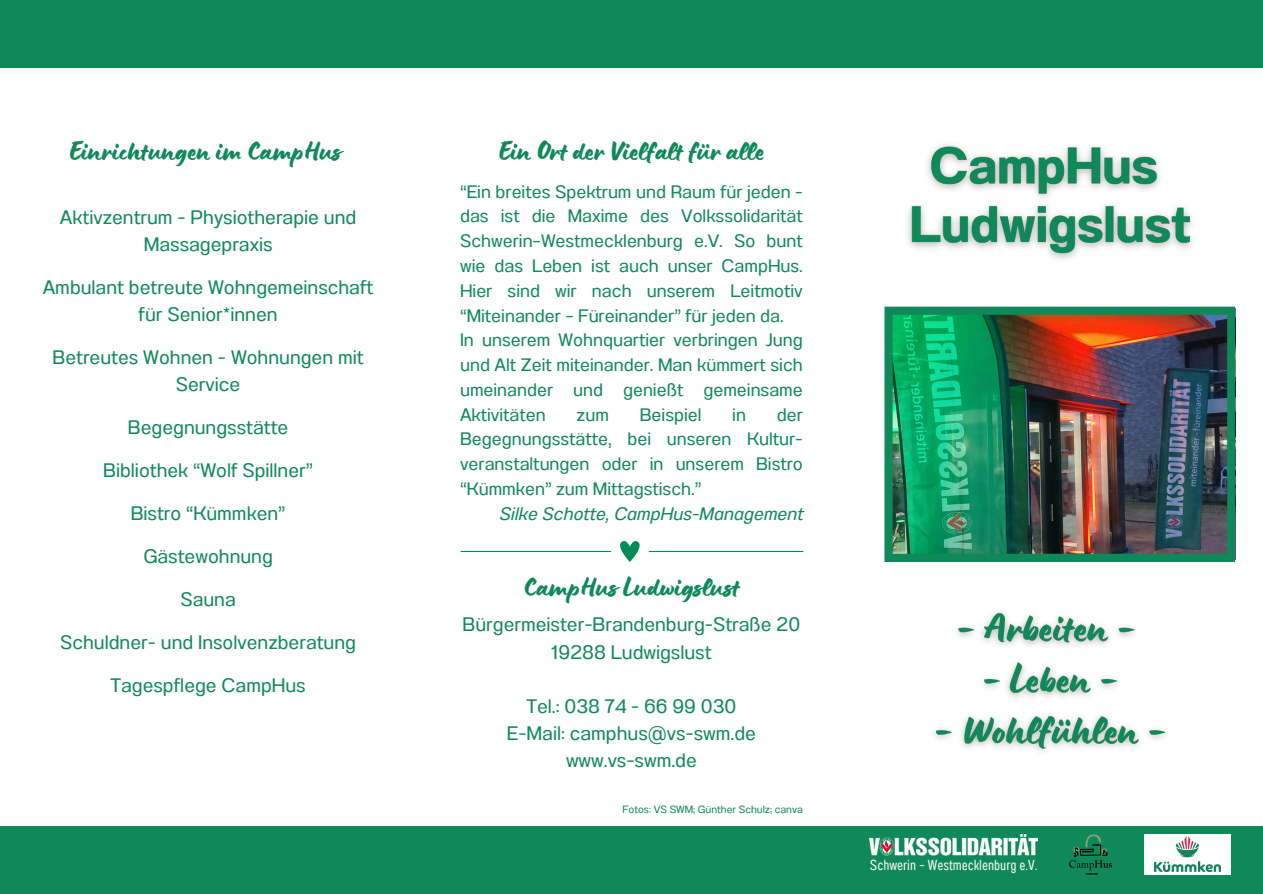
<style>
.page{position:relative;width:1263px;height:894px;background:#fff}
.page>*{position:absolute;margin:0;border:0;box-sizing:border-box;transform-origin:0 0}
.t1{font:30px "Lumios Brush";color:#0f8959}
.t2{font:19.5px/27px "Anantason";color:#0f8959;text-align:center}
.t3{font:18px/24.8px "Anantason";color:#0f8959}
.t4{font:italic 18px "Anantason";color:#0f8959}
.t5{font:14.55px "Anantason Wd 50";color:#fff}
.t6{font:10.5px "Anantason";color:#0f8959}
</style>
<div class="page">
<div style="left:0;top:0;width:1263px;height:893px;background:#0f8959"></div>
<div style="left:0;top:68px;width:1263px;height:757px;background:#fff"></div>
<img style="left:884px;top:306px;width:351px;height:256px">
<img style="left:1055px;top:825px;width:72px;height:50px">
<div style="left:1144px;top:833px;width:87px;height:41px;background:#fff"></div>
<img style="left:1155px;top:836px;width:65px;height:35px">
<img style="left:935px;top:612px;width:231px;height:140px">
<svg style="left:461px;top:541px;width:342px;height:21px"></svg>
<img style="left:908px;top:144px;width:285px;height:115px">
<img style="left:870px;top:834px;width:167px;height:21px">
<h4 class="t1" style="left:69px;top:141px;width:274px">Einrichtungen im CampHus</h4>
<h4 class="t2" style="left:60px;top:203px;width:298px">Aktivzentrum - Physiotherapie und<br>Massagepraxis</h4>
<h4 class="t2" style="left:43px;top:273px;width:332px">Ambulant betreute Wohngemeinschaft für Senior*innen</h4>
<h4 class="t2" style="left:53px;top:343px;width:313px">Betreutes Wohnen - Wohnungen mit<br>Service</h4>
<h4 class="t2" style="left:128px;top:413px;width:162px">Begegnungsstätte</h4>
<h3 class="t2" style="left:103px;top:456px;width:211px">Bibliothek “Wolf Spillner”</h3>
<h4 class="t2" style="left:131px;top:499px;width:156px">Bistro “Kümmken”</h4>
<p class="t2" style="left:143px;top:542px;width:131px">Gästewohnung</p>
<h4 class="t2" style="left:180px;top:585px;width:57px">Sauna</h4>
<h4 class="t2" style="left:60px;top:628px;width:297px">Schuldner- und Insolvenzberatung</h4>
<p class="t2" style="left:111px;top:671px;width:197px">Tagespflege CampHus</p>
<p class="t1" style="left:499px;top:141px;width:267px">Ein Ort der Vielfalt für alle</p>
<p class="t3" style="left:460px;top:179px;width:344px">“Ein breites Spektrum und Raum für jeden - das ist die Maxime des Volkssolidarität Schwerin–Westmecklenburg e.V. So bunt wie das Leben ist auch unser CampHus.<br>Hier sind wir nach unserem Leitmotiv “Miteinander – Füreinander” für jeden da.<br>In unserem Wohnquartier verbringen Jung und Alt Zeit miteinander. Man kümmert sich umeinander und genießt gemeinsame Aktivitäten</p>
<p class="t3" style="left:577px;top:402px;width:34px">zum</p>
<p class="t3" style="left:640px;top:402px;width:63px">Beispiel</p>
<p class="t3" style="left:732px;top:402px;width:15px">in</p>
<p class="t3" style="left:777px;top:402px;width:28px">der</p>
<p class="t3" style="left:460px;top:426px;width:344px">Begegnungsstätte, bei unseren Kultur-</p>
<p class="t3" style="left:460px;top:451px;width:344px">veranstaltungen oder in unserem Bistro</p>
<p class="t3" style="left:460px;top:476px;width:243px">“Kümmken” zum Mittagstisch.”</p>
<p class="t4" style="left:499px;top:503px;width:305px">Silke Schotte, CampHus-Management</p>
<h4 class="t1" style="left:523px;top:577px;width:218px">CampHus Ludwigslust</h4>
<h4 class="t2" style="left:463px;top:611px;width:339px">Bürgermeister-Brandenburg-Straße 20<br>19288 Ludwigslust</h4>
<h4 class="t2" style="left:507px;top:692px;width:251px">Tel.: 038 74 - 66 99 030<br>E-Mail: camphus@vs-swm.de www.vs-swm.de</h4>
<h4 class="t6" style="left:622px;top:802px;width:182px">Fotos: VS SWM; Günther Schulz; canva</h4>
<p class="t5" style="left:870px;top:856px;width:169px">Schwerin – Westmecklenburg e.V.</p>
</div>
